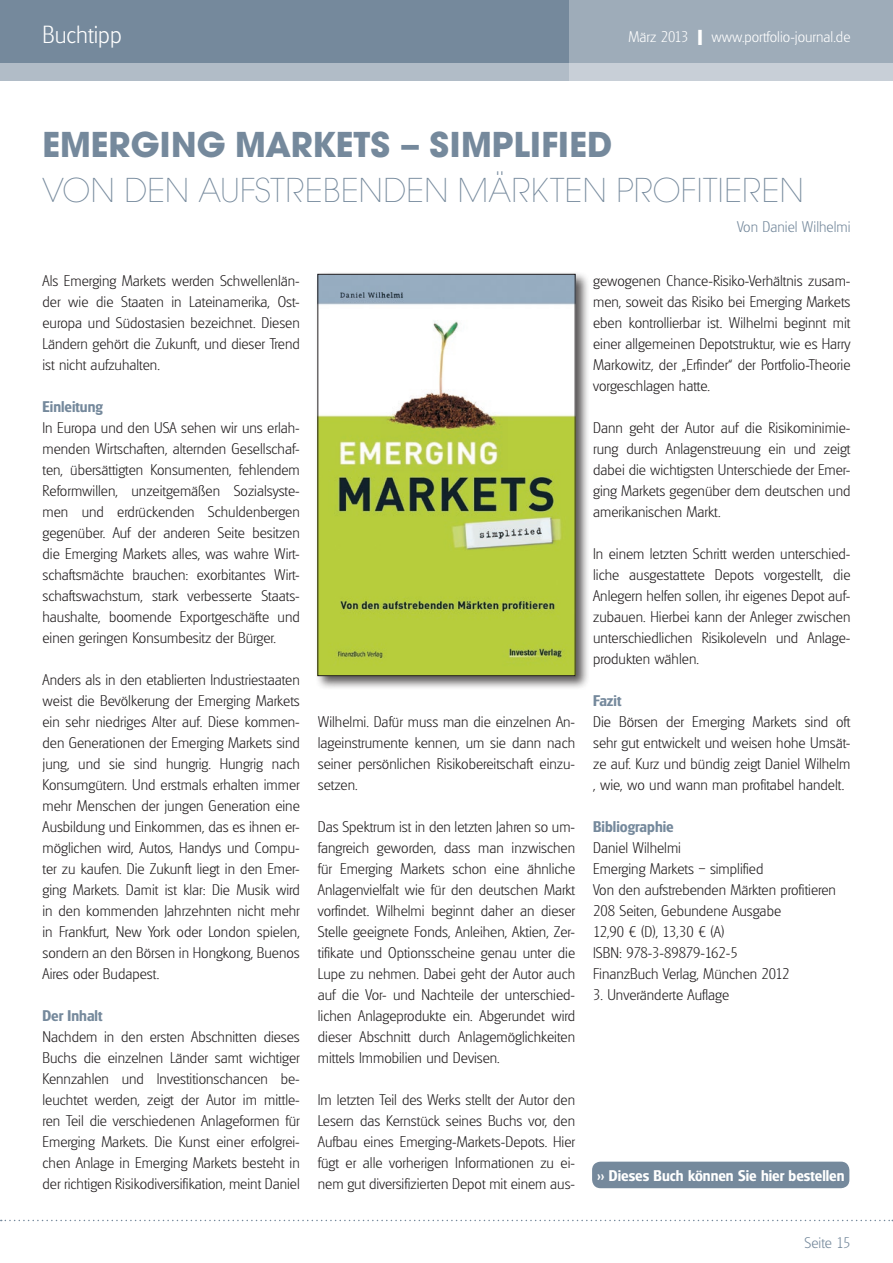
<style>
.page{position:relative;width:893px;height:1263px;background:#fff}
.page>*{position:absolute;margin:0;border:0;box-sizing:border-box;transform-origin:0 0}
.t1{font:700 37.5px "Avignon";color:#75899c}
.t2{font:200 36px "Avignon";color:#75899c}
.t3{font:200 24px "Glasgow Serial";color:#fff}
.t4{font:200 15px/21px "Glasgow Serial";color:#231f20;text-align:justify}
.t5{font:700 15px "Glasgow Serial";color:#75899c}
.t6{font:700 15px "Glasgow Serial";color:#fff}
.t7{font:200 15px "Glasgow Serial";color:#fff}
.t8{font:200 15px "Glasgow Serial";color:#75899c}
.s1{font-weight:700;font-size:21px}
</style>
<div class="page">
<div style="left:0;top:0;width:893px;height:81px;background:#75899c"></div>
<div style="left:0;top:64px;width:893px;height:17px;background:#b1bcc7"></div>
<svg style="left:570px;top:0;width:323px;height:81px;background:#a7b3bf"></svg>
<svg style="left:1px;top:1220px;width:892px;height:1px"></svg>
<div style="left:592px;top:1161px;width:257px;height:27px;background:#75899c;border-radius:9px"></div>
<div style="left:315px;top:271px;width:275px;height:419px;background:#231f20;opacity:.75"></div>
<img style="left:319px;top:276px;width:254px;height:398px">
<div style="left:317px;top:274px;width:258px;height:402px;border:1px solid #231f20"></div>
<h3 class="t3" style="left:43px;top:20px;width:81px">Buchtipp</h3>
<p class="t7" style="left:629px;top:27px;width:223px">März 2013 <span class="s1">I</span> www.portfolio-journal.de</p>
<h1 class="t1" style="left:43px;top:121px;width:571px">EMERGING MARKETS – SIMPLIFIED</h1>
<h2 class="t2" style="left:43px;top:170px;width:763px">VON DEN AUFSTREBENDEN MÄRKTEN PROFITIEREN</h2>
<p class="t8" style="left:737px;top:217px;width:115px">Von Daniel Wilhelmi</p>
<p class="t4" style="left:43px;top:270px;width:259px">Als Emerging Markets werden Schwellenlän&shy;der wie die Staaten in Lateinamerika, Ost&shy;europa und Südostasien bezeichnet. Diesen Ländern gehört die Zukunft, und dieser Trend ist nicht aufzuhalten.</p>
<p class="t5" style="left:43px;top:397px;width:62px">Einleitung</p>
<p class="t4" style="left:43px;top:417px;width:259px">In Europa und den USA sehen wir uns erlah&shy;menden Wirtschaften, alternden Gesellschaf&shy;ten, übersättigten Konsumenten, fehlendem Reformwillen, unzeitgemäßen Sozialsyste&shy;men und erdrückenden Schuldenbergen gegenüber. Auf der anderen Seite besitzen die Emerging Markets alles, was wahre Wirt&shy;schaftsmächte brauchen: exorbitantes Wirt&shy;schaftswachstum, stark verbesserte Staats&shy;haushalte, boomende Exportgeschäfte und einen geringen Konsumbesitz der Bürger.</p>
<p class="t4" style="left:43px;top:669px;width:259px">Anders als in den etablierten Industriestaaten weist die Bevölkerung der Emerging Markets ein sehr niedriges Alter auf. Diese kommen&shy;den Generationen der Emerging Markets sind jung, und sie sind hungrig. Hungrig nach Konsumgütern. Und erstmals erhalten immer mehr Menschen der jungen Generation eine Ausbildung und Einkommen, das es ihnen er&shy;möglichen wird, Autos, Handys und Compu&shy;ter zu kaufen. Die Zukunft liegt in den Emer&shy;ging Markets. Damit ist klar: Die Musik wird in den kommenden Jahrzehnten nicht mehr in Frankfurt, New York oder London spielen, sondern an den Börsen in Hongkong, Buenos Aires oder Budapest.</p>
<p class="t5" style="left:43px;top:1006px;width:61px">Der Inhalt</p>
<p class="t4" style="left:43px;top:1026px;width:259px">Nachdem in den ersten Abschnitten dieses Buchs die einzelnen Länder samt wichtiger Kennzahlen und Investitionschancen be&shy;leuchtet werden, zeigt der Autor im mittle&shy;ren Teil die verschiedenen Anlageformen für Emerging Markets. Die Kunst einer erfolgrei&shy;chen Anlage in Emerging Markets besteht in der richtigen Risikodiversifikation, meint Daniel</p>
<p class="t4" style="left:318px;top:711px;width:259px">Wilhelmi. Dafür muss man die einzelnen An&shy;lageinstrumente kennen, um sie dann nach seiner persönlichen Risikobereitschaft einzu&shy;setzen.</p>
<p class="t4" style="left:318px;top:816px;width:259px">Das Spektrum ist in den letzten Jahren so um&shy;fangreich geworden, dass man inzwischen für Emerging Markets schon eine ähnliche Anlagenvielfalt wie für den deutschen Markt vorfindet. Wilhelmi beginnt daher an dieser Stelle geeignete Fonds, Anleihen, Aktien, Zer&shy;tifikate und Optionsscheine genau unter die Lupe zu nehmen. Dabei geht der Autor auch auf die Vor- und Nachteile der unterschied&shy;lichen Anlageprodukte ein. Abgerundet wird dieser Abschnitt durch Anlagemöglichkeiten mittels Immobilien und Devisen.</p>
<p class="t4" style="left:318px;top:1089px;width:259px">Im letzten Teil des Werks stellt der Autor den Lesern das Kernstück seines Buchs vor, den Aufbau eines Emerging-Markets-Depots. Hier fügt er alle vorherigen Informationen zu ei&shy;nem gut diversifizierten Depot mit einem aus-</p>
<p class="t4" style="left:593px;top:270px;width:259px">gewogenen Chance-Risiko-Verhältnis zusam&shy;men, soweit das Risiko bei Emerging Markets eben kontrollierbar ist. Wilhelmi beginnt mit einer allgemeinen Depotstruktur, wie es Harry Markowitz, der „Erfinder“ der Portfolio-Theorie vorgeschlagen hatte.</p>
<p class="t4" style="left:593px;top:417px;width:259px">Dann geht der Autor auf die Risikominimie&shy;rung durch Anlagenstreuung ein und zeigt dabei die wichtigsten Unterschiede der Emer&shy;ging Markets gegenüber dem deutschen und amerikanischen Markt.</p>
<p class="t4" style="left:593px;top:543px;width:259px">In einem letzten Schritt werden unterschied&shy;liche ausgestattete Depots vorgestellt, die Anlegern helfen sollen, ihr eigenes Depot auf&shy;zubauen. Hierbei kann der Anleger zwischen unterschiedlichen Risikoleveln und Anlage&shy;produkten wählen.</p>
<p class="t5" style="left:593px;top:691px;width:30px">Fazit</p>
<p class="t4" style="left:593px;top:711px;width:259px">Die Börsen der Emerging Markets sind oft sehr gut entwickelt und weisen hohe Umsät&shy;ze auf. Kurz und bündig zeigt Daniel Wilhelm , wie, wo und wann man profitabel handelt.</p>
<p class="t5" style="left:593px;top:817px;width:82px">Bibliographie</p>
<p class="t4" style="left:593px;top:837px;width:244px;text-align:left">Daniel Wilhelmi<br>Emerging Markets – simplified<br>Von den aufstrebenden Märkten profitieren<br>208 Seiten, Gebundene Ausgabe<br>12,90 € (D), 13,30 € (A)<br>ISBN: 978-3-89879-162-5<br>FinanzBuch Verlag, München 2012</p>
<p class="t4" style="left:593px;top:984px;width:138px">3. Unveränderte Auflage</p>
<p class="t6" style="left:597px;top:1166px;width:249px">&gt;&gt; Dieses Buch können Sie hier bestellen</p>
<p class="t8" style="left:805px;top:1234px;width:47px">Seite 15</p>
</div>
